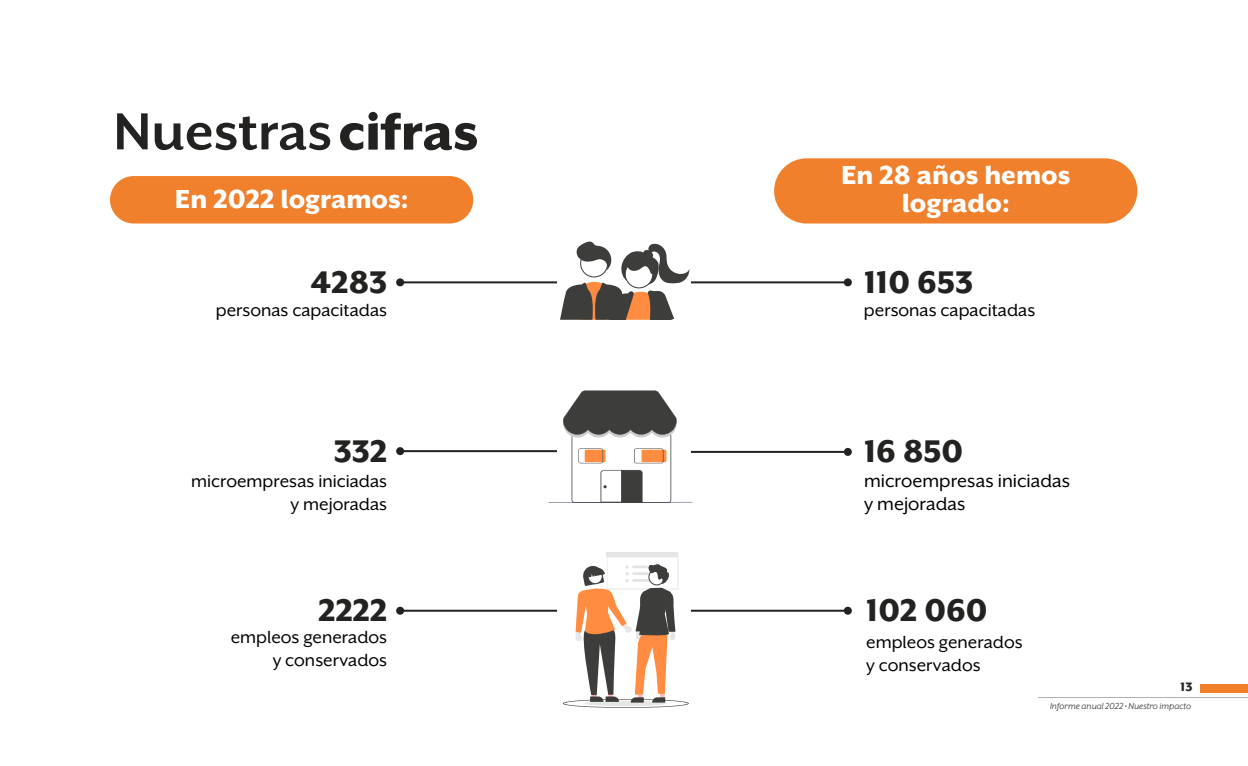
<style>
.page{position:relative;width:1248px;height:766px;background:#fff}
.page>*{position:absolute;margin:0;border:0;box-sizing:border-box;transform-origin:0 0}
.t1{font:700 60px "Mr Eaves XL San OT";color:#232221}
.t2{font:800 36px "Mr Eaves XL San OT";color:#232221}
.t3{font:800 30px/28px "Mr Eaves XL San OT";color:#fff;text-align:center}
.t4{font:21px/23px "Mr Eaves XL San OT";color:#000}
.t5{font:20px/23px "Mr Eaves XL San OT";color:#000;text-align:right}
.t6{font:800 14px "Mr Eaves XL San OT";color:#232221}
.t7{font:italic 10px "Mr Eaves XL San OT";color:#232221}
.s1{font-weight:800}
</style>
<div class="page">
<svg style="left:560px;top:241px;width:129px;height:79px"></svg>
<hr style="left:400px;top:281px;width:157px;height:2px;background:#232221">
<div style="left:396px;top:278px;width:8px;height:8px;background:#232221;border-radius:50%"></div>
<hr style="left:691px;top:609px;width:156px;height:2px;background:#232221">
<svg style="left:843px;top:606px;width:8px;height:8px"></svg>
<hr style="left:400px;top:450px;width:157px;height:2px;background:#232221">
<div style="left:396px;top:447px;width:8px;height:8px;background:#232221;border-radius:50%"></div>
<hr style="left:691px;top:451px;width:156px;height:2px;background:#232221">
<div style="left:843px;top:448px;width:8px;height:8px;background:#232221;border-radius:50%"></div>
<hr style="left:400px;top:609px;width:157px;height:2px;background:#232221">
<div style="left:396px;top:606px;width:8px;height:8px;background:#232221;border-radius:50%"></div>
<hr style="left:691px;top:281px;width:156px;height:2px;background:#232221">
<div style="left:843px;top:278px;width:8px;height:8px;background:#232221;border-radius:50%"></div>
<div style="left:774px;top:158px;width:363px;height:65px;background:#f0802b;border-radius:33px"></div>
<div style="left:110px;top:176px;width:363px;height:47px;background:#f0802b;border-radius:24px"></div>
<div style="left:606px;top:552px;width:72px;height:38px;background:#f2f2f2"></div>
<hr style="left:606px;top:552px;width:72px;height:4px;background:#e6e6e6">
<div style="left:608px;top:558px;width:69px;height:30px;background:#fff"></div>
<svg style="left:563px;top:563px;width:125px;height:144px"></svg>
<svg style="left:548px;top:390px;width:144px;height:113px"></svg>
<div style="left:1200px;top:684px;width:47px;height:8px;background:#f0802b"></div>
<hr style="left:1037px;top:696px;width:210px;height:1px;background:#b2b1b1">
<h1 class="t1" style="left:113px;top:98px;width:366px">Nuestras<span class="s1">cifras</span></h1>
<h3 class="t3" style="left:175px;top:185px;width:235px">En 2022 logramos:</h3>
<h3 class="t3" style="left:841px;top:161px;width:231px">En 28 años hemos logrado:</h3>
<h2 class="t2" style="left:310px;top:261px;width:78px">4283</h2>
<h2 class="t2" style="left:864px;top:261px;width:110px">110 653</h2>
<p class="t5" style="left:216px;top:298px;width:173px">personas capacitadas</p>
<p class="t5" style="left:863px;top:298px;width:173px">personas capacitadas</p>
<h2 class="t2" style="left:334px;top:430px;width:55px">332</h2>
<h2 class="t2" style="left:864px;top:430px;width:101px">16 850</h2>
<p class="t5" style="left:191px;top:469px;width:198px">microempresas iniciadas y mejoradas</p>
<p class="t4" style="left:864px;top:469px;width:207px">microempresas iniciadas y mejoradas</p>
<h2 class="t2" style="left:318px;top:590px;width:70px">2222</h2>
<h2 class="t2" style="left:866px;top:590px;width:123px">102 060</h2>
<p class="t5" style="left:231px;top:625px;width:158px">empleos generados y conservados</p>
<p class="t5" style="left:866px;top:630px;width:158px;text-align:left">empleos generados y conservados</p>
<p class="t6" style="left:1180px;top:679px;width:13px">13</p>
<p class="t7" style="left:1050px;top:700px;width:143px">Informe anual 2022 • Nuestro impacto</p>
</div>
